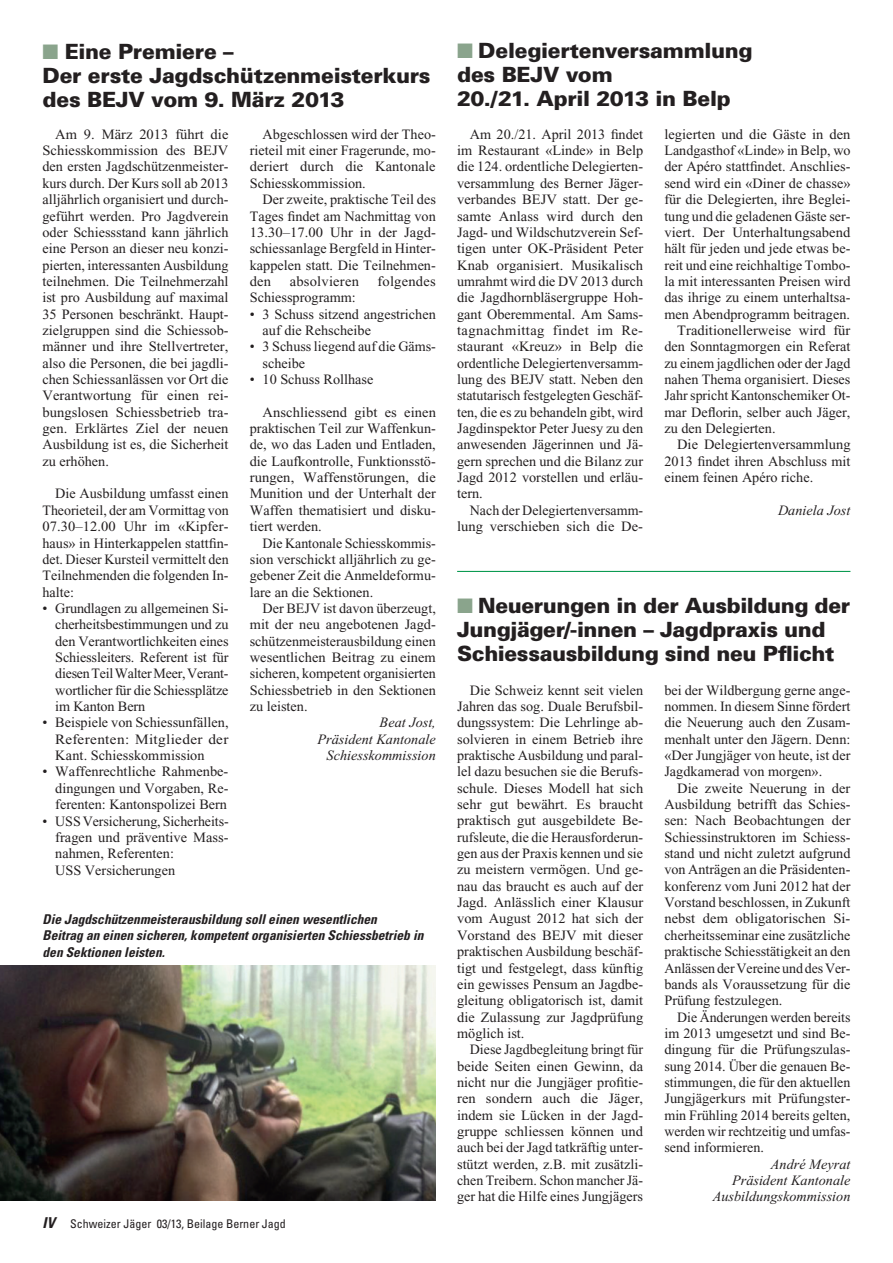
<style>
.page{position:relative;width:893px;height:1263px;background:#fff}
.page>*{position:absolute;margin:0;border:0;box-sizing:border-box;transform-origin:0 0}
.t1{font:900 21px/24px "Univers";letter-spacing:-.015em;color:#231f20}
.t2{font:14.25px/16.4px "Times New Roman";color:#231f20;text-align:justify}
.t3{font:italic 14.25px/16.4px "Times New Roman";color:#231f20;text-align:right}
.t4{font:italic 700 condensed 13.5px/16.4px "Univers";color:#231f20}
.t5{font:condensed 12px "Univers";color:#231f20}
.s1{color:#8aa48c}
.s2{font-weight:700;font-style:italic;font-size:15px}
</style>
<div class="page">
<img style="left:0;top:965px;width:436px;height:235px">
<hr style="left:457px;top:571px;width:393px;height:1px;background:#00974a">
<h1 class="t1" style="left:42px;top:39px;width:390px"><span class="s1">■</span> Eine Premiere –<br>Der erste Jagdschützenmeisterkurs des BEJV vom 9. März 2013</h1>
<p class="t2" style="left:250px;top:126px;width:188px;text-indent:13px">Abgeschlossen wird der Theo&shy;rieteil mit einer Fragerunde, mo&shy;deriert durch die Kantonale Schiesskommission.</p>
<p class="t2" style="left:250px;top:191px;width:188px;text-indent:13px">Der zweite, praktische Teil des Tages findet am Nachmittag von 13.30–17.00 Uhr in der Jagd&shy;schiessanlage Bergfeld in Hinter&shy;kappelen statt. Die Teilnehmen&shy;den</p>
<p class="t2" style="left:43px;top:126px;width:188px;text-indent:13px">Am 9. März 2013 führt die Schiesskommission des BEJV den ersten Jagdschützenmeister&shy;kurs durch. Der Kurs soll ab 2013 alljährlich organisiert und durch&shy;geführt werden. Pro Jagdverein oder Schiessstand kann jährlich eine Person an dieser neu konzi&shy;pierten, interessanten Ausbildung teilnehmen. Die Teilnehmerzahl ist pro Ausbildung auf maximal 35 Personen beschränkt. Haupt&shy;zielgruppen sind die Schiessob&shy;männer und ihre Stellvertreter, also die Personen, die bei jagdli&shy;chen Schiessanlässen vor Ort die Verantwortung für einen rei&shy;bungslosen Schiessbetrieb tra&shy;gen. Erklärtes Ziel der neuen Ausbildung ist es, die Sicherheit zu erhöhen.</p>
<p class="t2" style="left:43px;top:486px;width:188px;text-indent:13px">Die Ausbildung umfasst einen Theorieteil, der am Vormittag von 07.30–12.00 Uhr im «Kipfer&shy;haus» in Hinterkappelen stattfin&shy;det. Dieser Kursteil vermittelt den Teilnehmenden die folgenden In&shy;halte:</p>
<p class="t2" style="left:55px;top:600px;width:175px;text-indent:-13px">• Grundlagen zu allgemeinen Si&shy;cherheitsbestimmungen und zu den Verantwortlichkeiten eines Schiessleiters. Referent ist für diesen Teil Walter Meer, Verant&shy;wortlicher für die Schiessplätze im Kanton Bern</p>
<p class="t2" style="left:55px;top:714px;width:175px;text-indent:-13px">• Beispiele von Schiessunfällen, Referenten: Mitglieder der Kant. Schiesskommission</p>
<p class="t2" style="left:55px;top:763px;width:175px;text-indent:-13px">• Waffenrechtliche Rahmenbe&shy;dingungen und Vorgaben, Re&shy;ferenten: Kantonspolizei Bern</p>
<p class="t2" style="left:55px;top:813px;width:175px;text-align:left;text-indent:-13px">• USS Versicherung, Sicherheits&shy;fragen und präventive Mass&shy;nahmen, Referenten:<br>USS Versicherungen</p>
<p class="t2" style="left:290px;top:273px;width:71px">absolvieren</p>
<p class="t2" style="left:377px;top:273px;width:60px">folgendes</p>
<p class="t2" style="left:250px;top:289px;width:108px">Schiessprogramm:</p>
<p class="t2" style="left:263px;top:306px;width:175px;text-indent:-13px">• 3 Schuss sitzend angestrichen auf die Rehscheibe</p>
<p class="t2" style="left:263px;top:338px;width:175px;text-indent:-13px">• 3 Schuss liegend auf die Gäms&shy;scheibe</p>
<p class="t2" style="left:250px;top:371px;width:125px">• 10 Schuss Rollhase</p>
<p class="t2" style="left:250px;top:404px;width:188px;text-indent:13px">Anschliessend gibt es einen praktischen Teil zur Waffenkun&shy;de, wo das Laden und Entladen, die Laufkontrolle, Funktionsstö&shy;rungen, Waffenstörungen, die Munition und der Unterhalt der Waffen thematisiert und disku&shy;tiert werden.</p>
<p class="t2" style="left:250px;top:535px;width:188px;text-indent:13px">Die Kantonale Schiesskommis&shy;sion verschickt alljährlich zu ge&shy;gebener Zeit die Anmeldeformu&shy;lare an die Sektionen.</p>
<p class="t2" style="left:250px;top:600px;width:188px;text-indent:13px">Der BEJV ist davon überzeugt, mit der neu angebotenen Jagd&shy;schützenmeisterausbildung einen wesentlichen Beitrag zu einem sicheren, kompetent organisierten Schiessbetrieb in den Sektionen zu leisten.</p>
<p class="t3" style="left:317px;top:715px;width:120px">Beat Jost,<br>Präsident Kantonale<br>Schiesskommission</p>
<p class="t4" style="left:43px;top:911px;width:382px">Die Jagdschützenmeisterausbildung soll einen wesentlichen<br>Beitrag an einen sicheren, kompetent organisierten Schiessbetrieb in den Sektionen leisten.</p>
<p class="t5" style="left:43px;top:1216px;width:245px"><span class="s2">IV</span> Schweizer Jäger 03/13, Beilage Berner Jagd</p>
<h1 class="t1" style="left:457px;top:38px;width:297px"><span class="s1">■</span> Delegiertenversammlung des BEJV vom<br>20./21. April 2013 in Belp</h1>
<p class="t2" style="left:457px;top:126px;width:188px;text-indent:13px">Am 20./21. April 2013 findet im Restaurant «Linde» in Belp die 124. ordentliche Delegierten&shy;versammlung des Berner Jäger&shy;verbandes BEJV statt. Der ge&shy;samte Anlass wird durch den Jagd- und Wildschutzverein Sef&shy;tigen unter OK-Präsident Peter Knab organisiert. Musikalisch umrahmt wird die DV 2013 durch die Jagdhornbläsergruppe Hoh&shy;gant Oberemmental. Am Sams&shy;tagnachmittag findet im Re&shy;staurant «Kreuz» in Belp die ordentliche Delegiertenversamm&shy;lung des BEJV statt. Neben den statutarisch festgelegten Geschäf&shy;ten, die es zu behandeln gibt, wird Jagdinspektor Peter Juesy zu den anwesenden Jägerinnen und Jä&shy;gern sprechen und die Bilanz zur Jagd 2012 vorstellen und erläu&shy;tern.</p>
<p class="t2" style="left:457px;top:502px;width:188px;text-align:right">Nach der Delegiertenversamm&shy;lung verschieben sich die De-</p>
<p class="t2" style="left:664px;top:126px;width:187px">legierten und die Gäste in den</p>
<p class="t2" style="left:664px;top:142px;width:188px">Landgasthof «Linde» in Belp, wo</p>
<p class="t2" style="left:664px;top:159px;width:188px">der Apéro stattfindet. Anschlies-</p>
<p class="t2" style="left:664px;top:175px;width:188px">send wird ein «Diner de chasse»</p>
<p class="t2" style="left:664px;top:191px;width:188px">für die Delegierten, ihre Beglei-</p>
<p class="t2" style="left:664px;top:208px;width:188px">tung und die geladenen Gäste ser-</p>
<p class="t2" style="left:664px;top:224px;width:187px">viert. Der Unterhaltungsabend</p>
<p class="t2" style="left:664px;top:240px;width:187px">hält für jeden und jede etwas be-</p>
<p class="t2" style="left:664px;top:257px;width:188px">reit und eine reichhaltige Tombo-</p>
<p class="t2" style="left:664px;top:273px;width:188px">la mit interessanten Preisen wird</p>
<p class="t2" style="left:664px;top:289px;width:188px">das ihrige zu einem unterhaltsa-</p>
<p class="t2" style="left:664px;top:306px;width:187px">men Abendprogramm beitragen.</p>
<p class="t2" style="left:677px;top:322px;width:175px">Traditionellerweise wird für</p>
<p class="t2" style="left:664px;top:338px;width:188px">den Sonntagmorgen ein Referat</p>
<p class="t2" style="left:664px;top:355px;width:188px">zu einem jagdlichen oder der Jagd</p>
<p class="t2" style="left:664px;top:371px;width:188px">nahen Thema organisiert. Dieses</p>
<p class="t2" style="left:664px;top:387px;width:188px">Jahr spricht Kantonschemiker Ot-</p>
<p class="t2" style="left:664px;top:404px;width:188px">mar Deflorin, selber auch Jäger,</p>
<p class="t2" style="left:664px;top:420px;width:113px">zu den Delegierten.</p>
<p class="t2" style="left:677px;top:436px;width:175px">Die Delegiertenversammlung</p>
<p class="t2" style="left:664px;top:453px;width:188px">2013 findet ihren Abschluss mit</p>
<p class="t2" style="left:664px;top:469px;width:150px">einem feinen Apéro riche.</p>
<p class="t3" style="left:778px;top:502px;width:74px">Daniela Jost</p>
<h1 class="t1" style="left:457px;top:593px;width:394px"><span class="s1">■</span> Neuerungen in der Ausbildung der<br>Jungjäger/-innen – Jagdpraxis und<br>Schiessausbildung sind neu Pflicht</h1>
<p class="t2" style="left:664px;top:682px;width:188px">bei der Wildbergung gerne ange&shy;nommen. In diesem Sinne fördert die Neuerung auch den Zusam&shy;menhalt unter den Jägern. Denn: «Der Jungjäger von heute, ist der Jagdkamerad von morgen».</p>
<p class="t2" style="left:664px;top:780px;width:188px;text-indent:13px">Die zweite Neuerung in der Ausbildung betrifft das Schies&shy;sen: Nach Beobachtungen der Schiessinstruktoren im Schiess&shy;stand und nicht zuletzt aufgrund von Anträgen an die Präsidenten&shy;konferenz vom Juni 2012 hat der Vorstand beschlossen, in Zukunft nebst dem obligatorischen Si&shy;cherheitsseminar eine zusätzliche praktische Schiesstätigkeit an den Anlässen der Vereine und des Ver&shy;bands als Voraussetzung für die Prüfung festzulegen.</p>
<p class="t2" style="left:664px;top:1009px;width:188px;text-indent:13px">Die Änderungen werden bereits im 2013 umgesetzt und sind Be&shy;dingung für die Prüfungszulas&shy;sung 2014. Über die genauen Be&shy;stimmungen, die für den aktuellen Jungjägerkurs mit Prüfungster&shy;min Frühling 2014 bereits gelten, werden wir rechtzeitig und umfas&shy;send informieren.</p>
<p class="t3" style="left:713px;top:1156px;width:139px">André Meyrat<br>Präsident Kantonale<br>Ausbildungskommission</p>
<p class="t2" style="left:457px;top:682px;width:188px;text-indent:13px">Die Schweiz kennt seit vielen Jahren das sog. Duale Berufsbil&shy;dungssystem: Die Lehrlinge ab&shy;solvieren in einem Betrieb ihre praktische Ausbildung und paral&shy;lel dazu besuchen sie die Berufs&shy;schule. Dieses Modell hat sich sehr gut bewährt. Es braucht praktisch gut ausgebildete Be&shy;rufsleute, die die Herausforderun&shy;gen aus der Praxis kennen und sie zu meistern vermögen. Und ge&shy;nau das braucht es auch auf der Jagd. Anlässlich einer Klausur vom August 2012 hat sich der Vorstand des BEJV mit dieser praktischen Ausbildung beschäf&shy;tigt und festgelegt, dass künftig ein gewisses Pensum an Jagdbe&shy;gleitung obligatorisch ist, damit die Zulassung zur Jagdprüfung möglich ist.</p>
<p class="t2" style="left:457px;top:1041px;width:188px;text-indent:13px">Diese Jagdbegleitung bringt für beide Seiten einen Gewinn, da nicht nur die Jungjäger profitie&shy;ren sondern auch die Jäger, indem sie Lücken in der Jagd&shy;gruppe schliessen können und auch bei der Jagd tatkräftig unter&shy;stützt werden, z.B. mit zusätzli&shy;chen Treibern. Schon mancher Jä&shy;ger hat die Hilfe eines Jungjägers</p>
</div>
